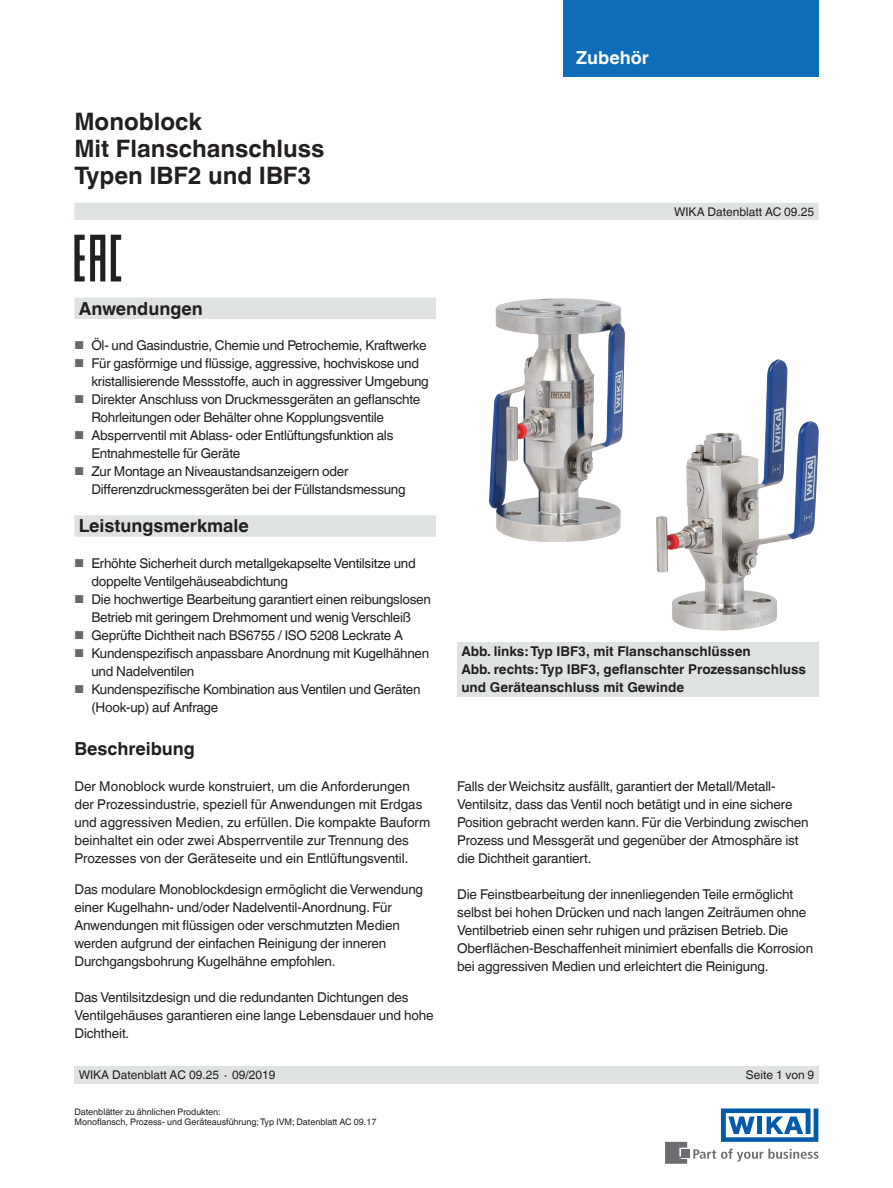
<style>
.page{position:relative;width:893px;height:1188px;background:#fff}
.page>*{position:absolute;margin:0;border:0;box-sizing:border-box;transform-origin:0 0}
.t1{font:700 24px/27px "Helvetica World";color:#231f20}
.t2{font:700 18px "Helvetica World";color:#231f20}
.t3{font:700 18px "Helvetica World";color:#fff}
.t4{font:13.5px/18px "Helvetica World";letter-spacing:-.01em;color:#231f20}
.t5{font:700 13.5px/18px "Helvetica World";color:#231f20}
.t6{font:12px "Helvetica World";color:#231f20}
.t7{font:9px/10.5px "Helvetica World";color:#231f20}
.s1{font-size:11.55px;color:#64686b}
</style>
<div class="page">
<svg style="left:693px;top:1149px;width:126px;height:13px"></svg>
<div style="left:682px;top:1150px;width:8px;height:8px;background:#6c6d70"></div>
<svg style="left:665px;top:1142px;width:22px;height:22px"></svg>
<svg style="left:721px;top:1108px;width:97px;height:34px"></svg>
<div style="left:563px;top:0;width:256px;height:76px;background:#0e6db8"></div>
<div style="left:74px;top:203px;width:745px;height:17px;background:#dfe2e2"></div>
<div style="left:74px;top:1066px;width:745px;height:18px;background:#dfe2e2"></div>
<svg style="left:74px;top:298px;width:362px;height:239px"></svg>
<div style="left:457px;top:642px;width:362px;height:54px;background:#dfe2e2"></div>
<svg style="left:111px;top:235px;width:10px;height:46px"></svg>
<svg style="left:74px;top:235px;width:31px;height:46px"></svg>
<img style="left:489px;top:298px;width:136px;height:244px">
<img style="left:656px;top:359px;width:163px;height:272px">
<h1 class="t1" style="left:74px;top:108px;width:252px">Monoblock<br>Mit Flanschanschluss<br>Typen IBF2 und IBF3</h1>
<h2 class="t3" style="left:576px;top:47px;width:74px">Zubehör</h2>
<p class="t6" style="left:674px;top:204px;width:142px">WIKA Datenblatt AC 09.25</p>
<h2 class="t2" style="left:79px;top:298px;width:126px">Anwendungen</h2>
<p class="t4" style="left:74px;top:336px;width:354px"><span class="s1">■</span> Öl- und Gasindustrie, Chemie und Petrochemie, Kraftwerke</p>
<p class="t4" style="left:91px;top:354px;width:339px;text-indent:-17px"><span class="s1">■</span> Für gasförmige und flüssige, aggressive, hochviskose und kristallisierende Messstoffe, auch in aggressiver Umgebung</p>
<p class="t4" style="left:91px;top:390px;width:330px;text-indent:-17px"><span class="s1">■</span> Direkter Anschluss von Druckmessgeräten an geflanschte<br>Rohrleitungen oder Behälter ohne Kopplungsventile</p>
<p class="t4" style="left:91px;top:426px;width:303px;text-indent:-17px"><span class="s1">■</span> Absperrventil mit Ablass- oder Entlüftungsfunktion als<br>Entnahmestelle für Geräte</p>
<p class="t4" style="left:91px;top:462px;width:316px;text-indent:-17px"><span class="s1">■</span> Zur Montage an Niveaustandsanzeigern oder<br>Differenzdruckmessgeräten bei der Füllstandsmessung</p>
<h2 class="t2" style="left:79px;top:516px;width:172px">Leistungsmerkmale</h2>
<p class="t4" style="left:91px;top:554px;width:326px;text-indent:-17px"><span class="s1">■</span> Erhöhte Sicherheit durch metallgekapselte Ventilsitze und doppelte Ventilgehäuseabdichtung</p>
<p class="t4" style="left:74px;top:590px;width:358px;text-align:center"><span class="s1">■</span> Die hochwertige Bearbeitung garantiert einen reibungslosen<br>Betrieb mit geringem Drehmoment und wenig Verschleiß</p>
<p class="t4" style="left:74px;top:626px;width:330px"><span class="s1">■</span> Geprüfte Dichtheit nach BS6755 / ISO 5208 Leckrate A</p>
<p class="t4" style="left:91px;top:644px;width:339px;text-indent:-17px"><span class="s1">■</span> Kundenspezifisch anpassbare Anordnung mit Kugelhähnen und Nadelventilen</p>
<p class="t4" style="left:91px;top:680px;width:331px;text-indent:-17px"><span class="s1">■</span> Kundenspezifische Kombination aus Ventilen und Geräten (Hook-up) auf Anfrage</p>
<h2 class="t2" style="left:74px;top:738px;width:122px">Beschreibung</h2>
<p class="t4" style="left:74px;top:777px;width:357px">Der Monoblock wurde konstruiert, um die Anforderungen der Prozessindustrie, speziell für Anwendungen mit Erdgas und aggressiven Medien, zu erfüllen. Die kompakte Bauform beinhaltet ein oder zwei Absperrventile zur Trennung des Prozesses von der Geräteseite und ein Entlüftungsventil.</p>
<p class="t4" style="left:74px;top:881px;width:350px">Das modulare Monoblockdesign ermöglicht die Verwendung einer Kugelhahn- und/oder Nadelventil-Anordnung. Für Anwendungen mit flüssigen oder verschmutzten Medien werden aufgrund der einfachen Reinigung der inneren Durchgangsbohrung Kugelhähne empfohlen.</p>
<p class="t4" style="left:74px;top:989px;width:361px">Das Ventilsitzdesign und die redundanten Dichtungen des<br>Ventilgehäuses garantieren eine lange Lebensdauer und hohe<br>Dichtheit.</p>
<p class="t5" style="left:461px;top:642px;width:346px">Abb. links: Typ IBF3, mit Flanschanschlüssen<br>Abb. rechts: Typ IBF3, geflanschter Prozessanschluss und Geräteanschluss mit Gewinde</p>
<p class="t4" style="left:457px;top:777px;width:353px">Falls der Weichsitz ausfällt, garantiert der Metall/Metall-Ventilsitz, dass das Ventil noch betätigt und in eine sichere Position gebracht werden kann. Für die Verbindung zwischen Prozess und Messgerät und gegenüber der Atmosphäre ist die Dichtheit garantiert.</p>
<p class="t4" style="left:457px;top:885px;width:357px">Die Feinstbearbeitung der innenliegenden Teile ermöglicht selbst bei hohen Drücken und nach langen Zeiträumen ohne Ventilbetrieb einen sehr ruhigen und präzisen Betrieb. Die Oberflächen-Beschaffenheit minimiert ebenfalls die Korrosion bei aggressiven Medien und erleichtert die Reinigung.</p>
<p class="t6" style="left:79px;top:1068px;width:198px">WIKA Datenblatt AC 09.25 ∙ 09/2019</p>
<p class="t6" style="left:746px;top:1068px;width:70px">Seite 1 von 9</p>
<p class="t7" style="left:74px;top:1107px;width:304px">Datenblätter zu ähnlichen Produkten:<br>Monoflansch, Prozess- und Geräteausführung; Typ IVM; Datenblatt AC 09.17</p>
</div>
